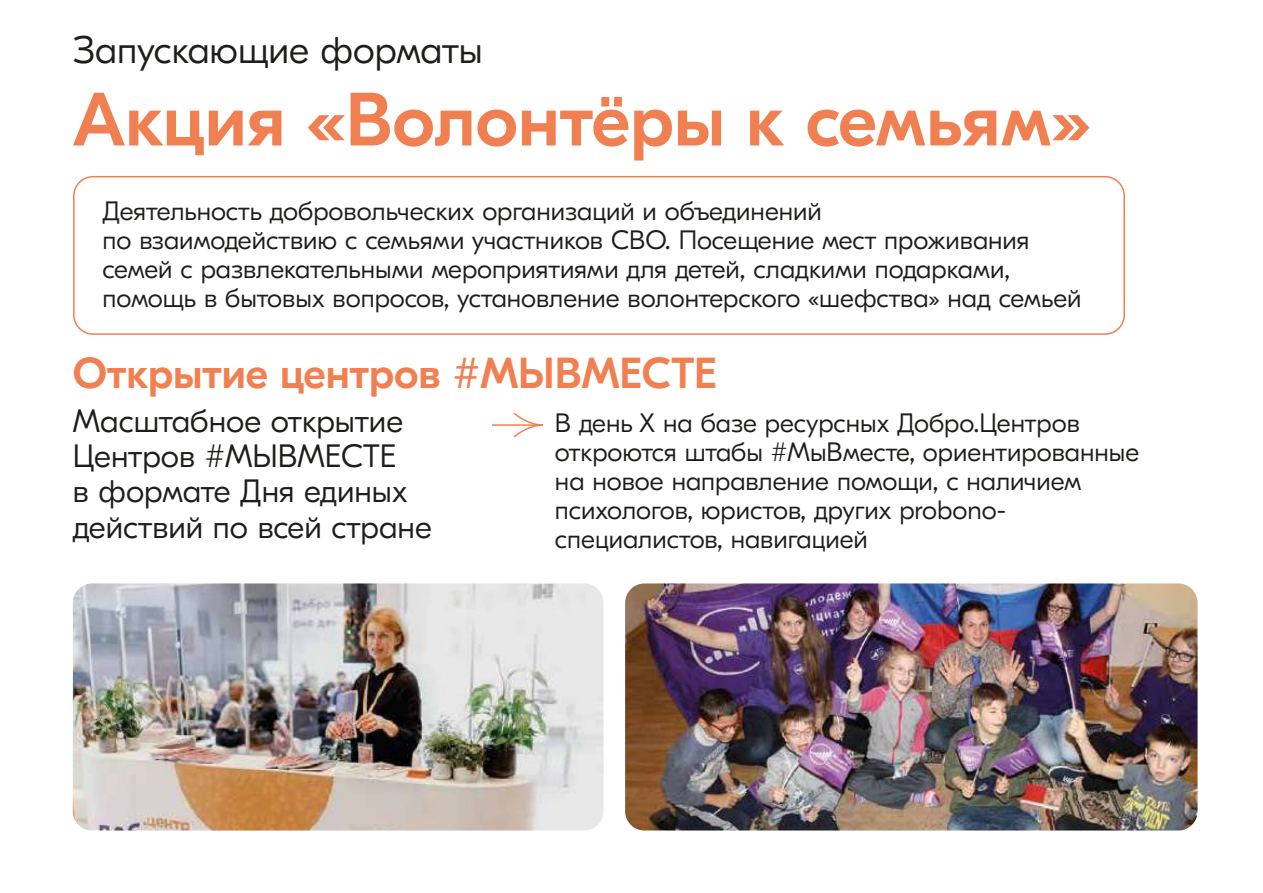
<style>
.page{position:relative;width:1263px;height:893px;background:#fff}
.page>*{position:absolute;margin:0;border:0;box-sizing:border-box;transform-origin:0 0}
.t1{font:500 75.3px "GT Eesti Display LC";color:#f08051}
.t2{font:500 43.35px "GT Eesti Display LC";color:#f08051}
.t3{font:300 38.4px "GT Eesti Display LC";color:#1d1d1b}
.t4{font:300 32.25px/35.2px "GT Eesti Display LC";color:#1d1d1b}
.t5{font:300 26.55px/29px "GT Eesti Display LC";color:#1d1d1b}
</style>
<div class="page">
<img style="left:73px;top:583px;width:530px;height:247px">
<img style="left:625px;top:583px;width:572px;height:247px">
<div style="left:73px;top:176px;width:1052px;height:159px;border:2px solid #f08051;border-radius:19px"></div>
<hr style="left:492px;top:424px;width:50px;height:2px;background:#f08051">
<svg style="left:512px;top:412px;width:31px;height:26px"></svg>
<h3 class="t3" style="left:73px;top:29px;width:411px">Запускающие форматы</h3>
<h1 class="t1" style="left:73px;top:79px;width:1019px">Акция «Волонтёры к семьям»</h1>
<p class="t5" style="left:103px;top:197px;width:980px">Деятельность добровольческих организаций и объединений<br>по взаимодействию с семьями участников СВО. Посещение мест проживания семей с развлекательными мероприятиями для детей, сладкими подарками, помощь в бытовых вопросов, установление волонтерского «шефства» над семьей</p>
<h2 class="t2" style="left:73px;top:349px;width:645px">Открытие центров #МЫВМЕСТЕ</h2>
<p class="t4" style="left:73px;top:404px;width:360px">Масштабное открытие<br>Центров #МЫВМЕСТЕ<br>в формате Дня единых действий по всей стране</p>
<p class="t5" style="left:555px;top:409px;width:586px">В день Х на базе ресурсных Добро.Центров откроются штабы #МыВместе, ориентированные на новое направление помощи, с наличием психологов, юристов, других probono&shy;специалистов, навигацией</p>
</div>
